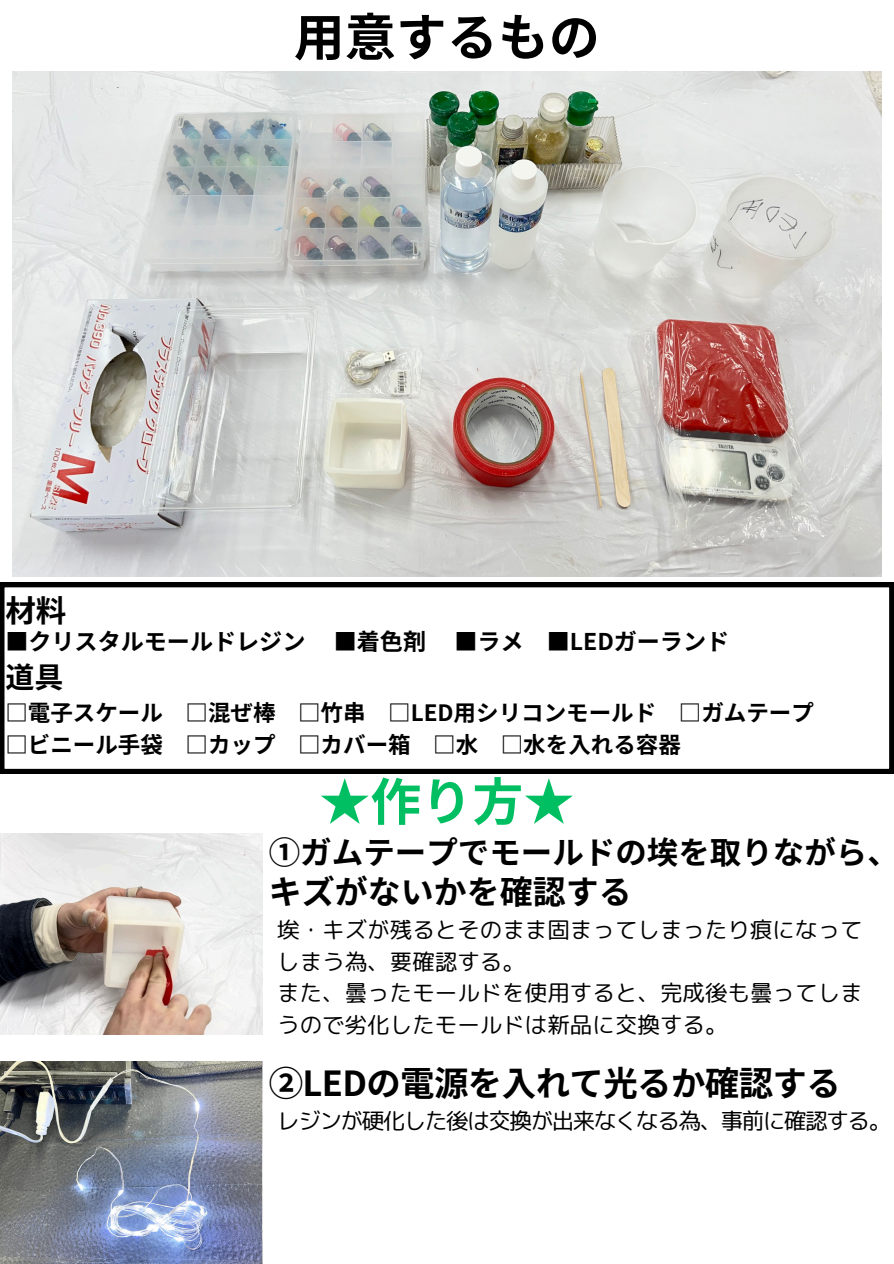
<style>
.page{position:relative;width:894px;height:1264px;background:#fff}
.page>*{position:absolute;margin:0;border:0;box-sizing:border-box;transform-origin:0 0}
.t1{font:700 51px "Noto Sans JP";color:#000}
.t2{font:700 51px "Noto Sans JP";color:#00bf63}
.t3{font:700 34.5px "Noto Sans JP";letter-spacing:-.02em;color:#000}
.t4{font:700 33px "Noto Sans JP";color:#000}
.t5{font:700 31.5px "Noto Sans JP";color:#000}
.t6{font:700 30.6px "Noto Sans JP";color:#000}
.t7{font:700 29.1px "Noto Sans JP";color:#000}
.t8{font:700 23.1px "Noto Sans JP";color:#000}
.t9{font:22.5px/31.5px "rounded mplus 1 p regular";color:#000}
.t10{font:700 22.5px "Noto Sans JP";color:#000}
.t11{font:22.5px "rounded mplus 1 p regular";letter-spacing:-.06em;color:#000}
</style>
<div class="page">
<svg style="left:0;top:583px;width:893px;height:190px"></svg>
<img style="left:0;top:833px;width:262px;height:201px">
<img style="left:0;top:1061px;width:261px;height:202px">
<img style="left:12px;top:72px;width:869px;height:505px">
<p class="t1" style="left:293px;top:-3px;width:307px">用意するもの</p>
<p class="t6" style="left:5px;top:586px;width:63px">材料</p>
<p class="t7" style="left:5px;top:654px;width:60px">道具</p>
<p class="t10" style="left:5px;top:695px;width:809px">□電子スケール □混ぜ棒 □竹串 □LED用シリコンモールド □ガムテープ</p>
<p class="t10" style="left:5px;top:726px;width:676px">□ビニール手袋 □カップ □カバー箱 □水 □水を入れる容器</p>
<h2 class="t8" style="left:5px;top:623px;width:725px">■クリスタルモールドレジン ■着色剤 ■ラメ ■LEDガーランド</h2>
<p class="t2" style="left:319px;top:761px;width:256px">★作り方★</p>
<h3 class="t5" style="left:269px;top:827px;width:631px">①ガムテープでモールドの埃を取りながら、</h3>
<h3 class="t4" style="left:269px;top:865px;width:364px">キズがないかを確認する</h3>
<h4 class="t9" style="left:277px;top:913px;width:586px">埃・キズが残るとそのまま固まってしまったり痕になってしまう為、要確認する。</h4>
<h4 class="t9" style="left:277px;top:976px;width:586px">また、曇ったモールドを使用すると、完成後も曇ってしまうので劣化したモールドは新品に交換する。</h4>
<p class="t3" style="left:269px;top:1056px;width:573px">②LEDの電源を入れて光るか確認する</p>
<h2 class="t11" style="left:277px;top:1104px;width:615px">レジンが硬化した後は交換が出来なくなる為、事前に確認する。</h2>
</div>
